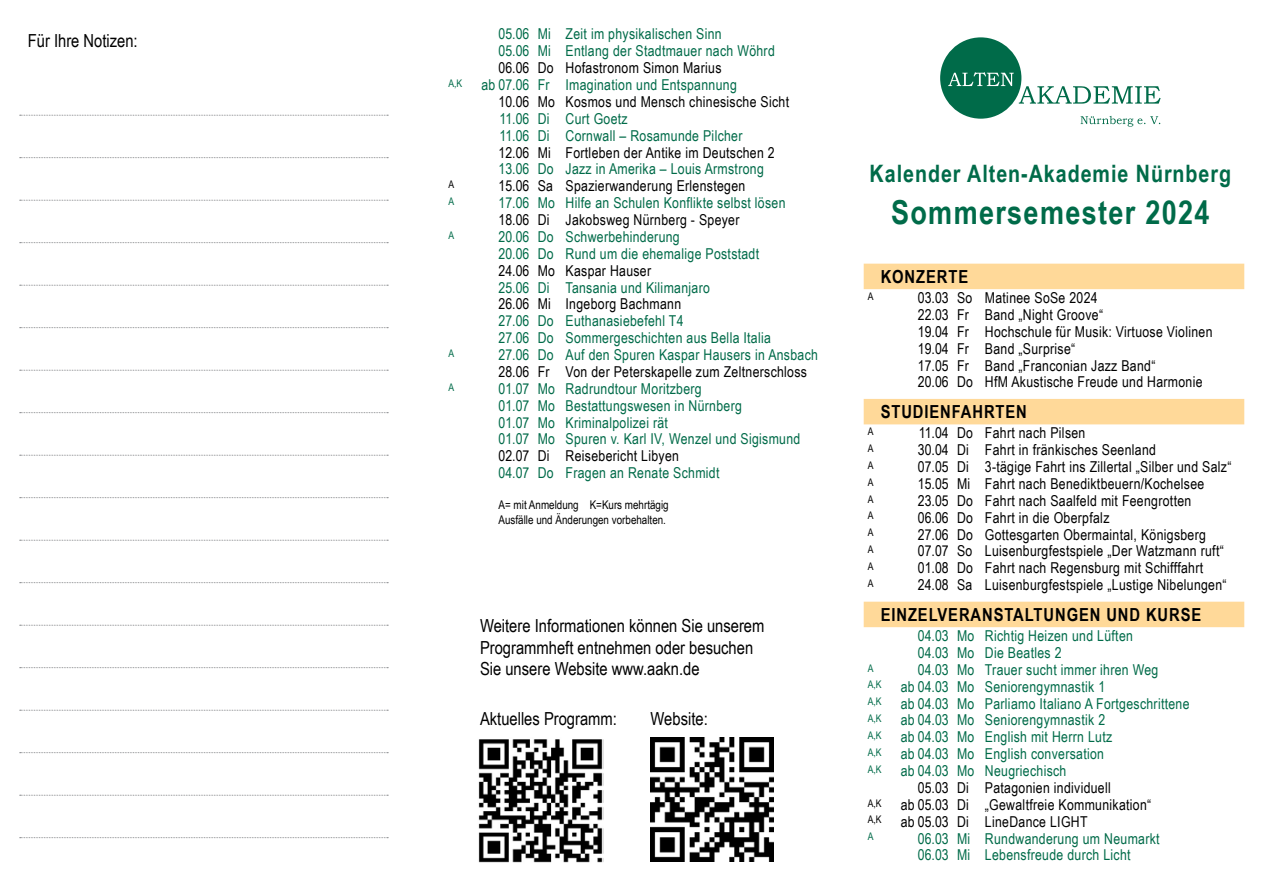
<style>
.page{position:relative;width:1263px;height:893px;background:#fff}
.page>*{position:absolute;margin:0;border:0;box-sizing:border-box;transform-origin:0 0}
.t1{font:700 33px "Arial Narrow";letter-spacing:.04em;color:#006b49}
.t2{font:700 24px "Arial Narrow";letter-spacing:.04em;color:#006b49}
.t3{font:18px/21.6px "Arial Narrow";color:#000}
.t4{font:700 18px "Arial Narrow";letter-spacing:.05em;color:#000}
.t5{font:15px/16.8px "Arial Narrow";letter-spacing:.02em;color:#000}
.t6{font:15px/16.8px "Arial Narrow";letter-spacing:.02em;color:#006b49}
.t7{font:12px/15px "Arial Narrow";color:#000}
.t8{font:10.5px "Arial Narrow";color:#006b49}
.t9{font:10.5px "Arial Narrow";color:#000}
</style>
<div class="page">
<div style="left:940px;top:37px;width:81px;height:82px;background:#006b49;border-radius:50%"></div>
<svg style="left:948px;top:72px;width:212px;height:32px"></svg>
<svg style="left:1080px;top:116px;width:80px;height:11px"></svg>
<img style="left:478px;top:739px;width:125px;height:124px">
<img style="left:651px;top:738px;width:123px;height:123px">
<svg style="left:864px;top:264px;width:380px;height:363px"></svg>
<svg style="left:20px;top:115px;width:368px;height:1px"></svg>
<svg style="left:20px;top:370px;width:368px;height:1px"></svg>
<svg style="left:20px;top:625px;width:368px;height:1px"></svg>
<svg style="left:20px;top:157px;width:368px;height:1px"></svg>
<svg style="left:20px;top:412px;width:368px;height:1px"></svg>
<svg style="left:20px;top:667px;width:368px;height:1px"></svg>
<svg style="left:20px;top:200px;width:368px;height:1px"></svg>
<svg style="left:20px;top:455px;width:368px;height:1px"></svg>
<svg style="left:20px;top:710px;width:368px;height:1px"></svg>
<svg style="left:20px;top:242px;width:368px;height:1px"></svg>
<svg style="left:20px;top:497px;width:368px;height:1px"></svg>
<svg style="left:20px;top:752px;width:368px;height:1px"></svg>
<svg style="left:20px;top:285px;width:368px;height:1px"></svg>
<svg style="left:20px;top:540px;width:368px;height:1px"></svg>
<svg style="left:20px;top:795px;width:368px;height:1px"></svg>
<svg style="left:20px;top:327px;width:368px;height:1px"></svg>
<svg style="left:20px;top:582px;width:368px;height:1px"></svg>
<svg style="left:20px;top:837px;width:368px;height:1px"></svg>
<p class="t3" style="left:28px;top:29px;width:111px">Für Ihre Notizen:</p>
<p class="t6" style="left:499px;top:25px;width:278px">05.06 Mi Zeit im physikalischen Sinn<br>05.06 Mi Entlang der Stadtmauer nach Wöhrd</p>
<p class="t5" style="left:499px;top:59px;width:224px">06.06 Do Hofastronom Simon Marius</p>
<p class="t8" style="left:449px;top:75px;width:15px">A,K</p>
<p class="t6" style="left:481px;top:76px;width:257px">ab 07.06 Fr Imagination und Entspannung</p>
<p class="t5" style="left:499px;top:93px;width:292px">10.06 Mo Kosmos und Mensch chinesische Sicht</p>
<p class="t6" style="left:499px;top:110px;width:244px">11.06 Di Curt Goetz<br>11.06 Di Cornwall – Rosamunde Pilcher</p>
<p class="t5" style="left:499px;top:143px;width:278px">12.06 Mi Fortleben der Antike im Deutschen 2</p>
<p class="t6" style="left:499px;top:160px;width:267px">13.06 Do Jazz in Amerika – Louis Armstrong</p>
<p class="t9" style="left:449px;top:177px;width:7px">A</p>
<p class="t5" style="left:499px;top:177px;width:248px">15.06 Sa Spazierwanderung Erlenstegen</p>
<p class="t8" style="left:449px;top:193px;width:7px">A</p>
<p class="t6" style="left:499px;top:194px;width:288px">17.06 Mo Hilfe an Schulen Konflikte selbst lösen</p>
<p class="t5" style="left:499px;top:211px;width:242px">18.06 Di Jakobsweg Nürnberg - Speyer</p>
<p class="t8" style="left:449px;top:227px;width:7px">A</p>
<p class="t6" style="left:499px;top:228px;width:262px">20.06 Do Schwerbehinderung<br>20.06 Do Rund um die ehemalige Poststadt</p>
<p class="t5" style="left:499px;top:261px;width:154px">24.06 Mo Kaspar Hauser</p>
<p class="t6" style="left:499px;top:278px;width:213px">25.06 Di Tansania und Kilimanjaro</p>
<p class="t5" style="left:499px;top:295px;width:184px">26.06 Mi Ingeborg Bachmann</p>
<p class="t6" style="left:499px;top:312px;width:274px">27.06 Do Euthanasiebefehl T4<br>27.06 Do Sommergeschichten aus Bella Italia</p>
<p class="t8" style="left:449px;top:345px;width:7px">A</p>
<p class="t6" style="left:499px;top:346px;width:321px">27.06 Do Auf den Spuren Kaspar Hausers in Ansbach</p>
<p class="t5" style="left:499px;top:363px;width:310px">28.06 Fr Von der Peterskapelle zum Zeltnerschloss</p>
<p class="t8" style="left:449px;top:379px;width:7px">A</p>
<p class="t6" style="left:499px;top:380px;width:303px">01.07 Mo Radrundtour Moritzberg<br>01.07 Mo Bestattungswesen in Nürnberg<br>01.07 Mo Kriminalpolizei rät<br>01.07 Mo Spuren v. Karl IV, Wenzel und Sigismund</p>
<p class="t5" style="left:499px;top:447px;width:182px">02.07 Di Reisebericht Libyen</p>
<p class="t6" style="left:499px;top:464px;width:222px">04.07 Do Fragen an Renate Schmidt</p>
<p class="t7" style="left:499px;top:497px;width:172px">A= mit Anmeldung K=Kurs mehrtägig<br>Ausfälle und Änderungen vorbehalten.</p>
<p class="t3" style="left:480px;top:614px;width:286px">Weitere Informationen können Sie unserem<br>Programmheft entnehmen oder besuchen<br>Sie unsere Website www.aakn.de</p>
<p class="t3" style="left:480px;top:707px;width:138px">Aktuelles Programm:</p>
<p class="t3" style="left:651px;top:707px;width:59px">Website:</p>
<h2 class="t2" style="left:870px;top:155px;width:363px">KALENDER ALTEN-AKADEMIE NÜRNBERG</h2>
<h1 class="t1" style="left:891px;top:187px;width:320px">SOMMERSEMESTER 2024</h1>
<p class="t4" style="left:881px;top:263px;width:89px">KONZERTE</p>
<p class="t9" style="left:868px;top:288px;width:7px">A</p>
<p class="t5" style="left:918px;top:289px;width:296px">03.03 So Matinee SoSe 2024<br>22.03 Fr Band „Night Groove“<br>19.04 Fr Hochschule für Musik: Virtuose Violinen 19.04 Fr Band „Surprise“<br>17.05 Fr Band „Franconian Jazz Band“<br>20.06 Do HfM Akustische Freude und Harmonie</p>
<p class="t4" style="left:881px;top:398px;width:145px">STUDIENFAHRTEN</p>
<p class="t9" style="left:868px;top:424px;width:7px">A</p>
<p class="t5" style="left:919px;top:424px;width:168px">11.04 Do Fahrt nach Pilsen</p>
<p class="t9" style="left:868px;top:440px;width:7px">A</p>
<p class="t5" style="left:918px;top:441px;width:240px">30.04 Di Fahrt in fränkisches Seenland</p>
<p class="t9" style="left:868px;top:457px;width:7px">A</p>
<p class="t5" style="left:918px;top:458px;width:315px">07.05 Di 3-tägige Fahrt ins Zillertal „Silber und Salz“</p>
<p class="t9" style="left:868px;top:474px;width:7px">A</p>
<p class="t5" style="left:918px;top:475px;width:288px">15.05 Mi Fahrt nach Benediktbeuern/Kochelsee</p>
<p class="t9" style="left:868px;top:491px;width:7px">A</p>
<p class="t5" style="left:918px;top:492px;width:275px">23.05 Do Fahrt nach Saalfeld mit Feengrotten</p>
<p class="t9" style="left:868px;top:508px;width:7px">A</p>
<p class="t5" style="left:918px;top:508px;width:193px">06.06 Do Fahrt in die Oberpfalz</p>
<p class="t9" style="left:868px;top:525px;width:7px">A</p>
<p class="t5" style="left:918px;top:525px;width:290px">27.06 Do Gottesgarten Obermaintal, Königsberg</p>
<p class="t9" style="left:868px;top:542px;width:7px">A</p>
<p class="t5" style="left:918px;top:542px;width:307px">07.07 So Luisenburgfestspiele „Der Watzmann ruft“</p>
<p class="t9" style="left:868px;top:559px;width:7px">A</p>
<p class="t5" style="left:918px;top:559px;width:287px">01.08 Do Fahrt nach Regensburg mit Schifffahrt</p>
<p class="t9" style="left:868px;top:575px;width:7px">A</p>
<p class="t5" style="left:918px;top:576px;width:310px">24.08 Sa Luisenburgfestspiele „Lustige Nibelungen“</p>
<p class="t4" style="left:881px;top:601px;width:102px">EINZELVERANS</p>
<p class="t4" style="left:1004px;top:601px;width:198px">TALTUNGEN UND KURSE</p>
<p class="t6" style="left:918px;top:627px;width:216px">04.03 Mo Richtig Heizen und Lüften<br>04.03 Mo Die Beatles 2</p>
<p class="t8" style="left:868px;top:660px;width:7px">A</p>
<p class="t6" style="left:918px;top:661px;width:242px">04.03 Mo Trauer sucht immer ihren Weg</p>
<p class="t8" style="left:868px;top:677px;width:15px">A,K</p>
<p class="t6" style="left:901px;top:677px;width:206px">ab 04.03 Mo Seniorengymnastik 1</p>
<p class="t8" style="left:868px;top:694px;width:15px">A,K</p>
<p class="t6" style="left:901px;top:694px;width:290px">ab 04.03 Mo Parliamo Italiano A Fortgeschrittene</p>
<p class="t8" style="left:868px;top:711px;width:15px">A,K</p>
<p class="t6" style="left:901px;top:711px;width:206px">ab 04.03 Mo Seniorengymnastik 2</p>
<p class="t8" style="left:868px;top:728px;width:15px">A,K</p>
<p class="t6" style="left:901px;top:728px;width:213px">ab 04.03 Mo English mit Herrn Lutz</p>
<p class="t8" style="left:868px;top:744px;width:15px">A,K</p>
<p class="t6" style="left:901px;top:745px;width:205px">ab 04.03 Mo English conversation</p>
<p class="t8" style="left:868px;top:761px;width:15px">A,K</p>
<p class="t6" style="left:901px;top:762px;width:167px">ab 04.03 Mo Neugriechisch</p>
<p class="t5" style="left:918px;top:779px;width:194px">05.03 Di Patagonien individuell</p>
<p class="t9" style="left:868px;top:795px;width:15px">A,K</p>
<p class="t5" style="left:901px;top:796px;width:252px">ab 05.03 Di „Gewaltfreie Kommunikation“</p>
<p class="t9" style="left:868px;top:812px;width:15px">A,K</p>
<p class="t5" style="left:901px;top:812px;width:188px">ab 05.03 Di LineDance LIGHT</p>
<p class="t8" style="left:868px;top:829px;width:7px">A</p>
<p class="t6" style="left:918px;top:829px;width:243px">06.03 Mi Rundwanderung um Neumarkt<br>06.03 Mi Lebensfreude durch Licht</p>
</div>
